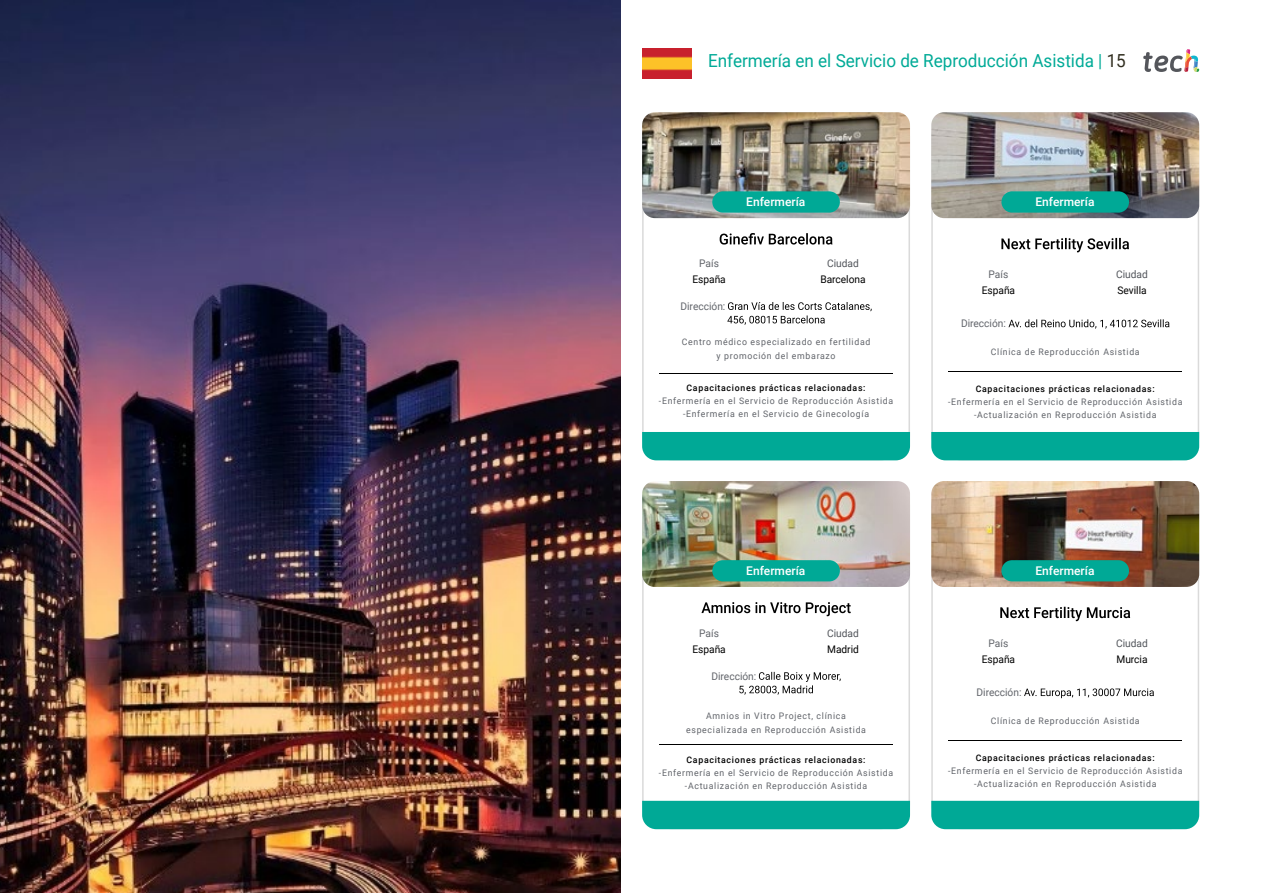
<style>
.page{position:relative;width:1263px;height:893px;background:#fff}
.page>*{position:absolute;margin:0;border:0;box-sizing:border-box;transform-origin:0 0}
.t1{font:18px "Roboto";color:#00aa97;scale:.95 1}
.t2{font:500 12px "Roboto";color:#fff}
.t3{font:10.5px "Roboto";color:#61646a}
.t4{font:10.5px "Roboto";color:#000}
.t5{font:10.5px "Roboto";color:#52555b}
.t6{font:9px/13.2px "Roboto";letter-spacing:.08em;color:#61646a;text-align:center}
.t7{font:500 9px "Roboto";letter-spacing:.08em;color:#000}
.s1{color:#312e20}
</style>
<div class="page">
<img style="left:642px;top:49px;width:49px;height:30px">
<svg style="left:1143px;top:49px;width:56px;height:23px"></svg>
<img style="left:0;top:0;width:621px;height:893px">
<svg style="left:642px;top:218px;width:269px;height:243px"></svg>
<img style="left:642px;top:112px;width:268px;height:106px">
<div style="left:712px;top:191px;width:128px;height:22px;background:#00a996;border-radius:11px"></div>
<div style="left:642px;top:432px;width:268px;height:28px;background:#00a996"></div>
<hr style="left:659px;top:373px;width:234px;height:1px;background:#000">
<svg style="left:720px;top:233px;width:112px;height:12px"></svg>
<svg style="left:727px;top:302px;width:145px;height:23px"></svg>
<svg style="left:931px;top:123px;width:269px;height:338px"></svg>
<img style="left:931px;top:112px;width:268px;height:106px">
<div style="left:1001px;top:191px;width:128px;height:22px;background:#00a996;border-radius:11px"></div>
<div style="left:931px;top:432px;width:268px;height:28px;background:#00a996"></div>
<hr style="left:948px;top:371px;width:234px;height:1px;background:#000">
<svg style="left:1001px;top:238px;width:128px;height:14px"></svg>
<svg style="left:1008px;top:319px;width:161px;height:10px"></svg>
<svg style="left:642px;top:587px;width:269px;height:243px"></svg>
<img style="left:642px;top:481px;width:268px;height:106px">
<div style="left:712px;top:560px;width:128px;height:21px;background:#00a996;border-radius:11px"></div>
<div style="left:642px;top:801px;width:268px;height:28px;background:#00a996"></div>
<hr style="left:659px;top:744px;width:234px;height:1px;background:#000">
<svg style="left:701px;top:602px;width:150px;height:14px"></svg>
<svg style="left:739px;top:672px;width:102px;height:23px"></svg>
<svg style="left:931px;top:492px;width:269px;height:338px"></svg>
<img style="left:931px;top:481px;width:268px;height:106px">
<div style="left:1001px;top:560px;width:128px;height:21px;background:#00a996;border-radius:11px"></div>
<div style="left:931px;top:801px;width:268px;height:28px;background:#00a996"></div>
<hr style="left:948px;top:740px;width:234px;height:1px;background:#000">
<svg style="left:1000px;top:607px;width:130px;height:14px"></svg>
<svg style="left:1024px;top:688px;width:130px;height:10px"></svg>
<h1 class="t1" style="left:708px;top:48px;width:441px">Enfermería en el Servicio de Reproducción Asistida | <span class="s1">15</span></h1>
<p class="t3" style="left:699px;top:256px;width:21px">País</p>
<p class="t4" style="left:692px;top:272px;width:35px">España</p>
<h2 class="t2" style="left:746px;top:194px;width:60px">Enfermería</h2>
<p class="t5" style="left:827px;top:256px;width:33px">Ciudad</p>
<p class="t4" style="left:820px;top:272px;width:47px">Barcelona</p>
<p class="t3" style="left:680px;top:299px;width:46px">Dirección:</p>
<p class="t6" style="left:682px;top:335px;width:190px">Centro médico especializado en fertilidad y promoción del embarazo</p>
<p class="t7" style="left:686px;top:381px;width:180px">Capacitaciones prácticas relacionadas:</p>
<p class="t6" style="left:659px;top:394px;width:236px">-Enfermería en el Servicio de Reproducción Asistida -Enfermería en el Servicio de Ginecología</p>
<h2 class="t2" style="left:1035px;top:194px;width:60px">Enfermería</h2>
<p class="t3" style="left:988px;top:267px;width:21px">País</p>
<p class="t4" style="left:982px;top:283px;width:35px">España</p>
<p class="t5" style="left:1116px;top:267px;width:33px">Ciudad</p>
<p class="t4" style="left:1117px;top:283px;width:31px">Sevilla</p>
<p class="t3" style="left:961px;top:316px;width:46px">Dirección:</p>
<p class="t6" style="left:991px;top:345px;width:150px">Clínica de Reproducción Asistida</p>
<p class="t7" style="left:976px;top:382px;width:180px">Capacitaciones prácticas relacionadas:</p>
<p class="t6" style="left:948px;top:395px;width:236px">-Enfermería en el Servicio de Reproducción Asistida -Actualización en Reproducción Asistida</p>
<p class="t3" style="left:699px;top:626px;width:21px">País</p>
<p class="t4" style="left:692px;top:642px;width:35px">España</p>
<h2 class="t2" style="left:746px;top:563px;width:60px">Enfermería</h2>
<p class="t5" style="left:827px;top:626px;width:33px">Ciudad</p>
<p class="t4" style="left:827px;top:642px;width:33px">Madrid</p>
<p class="t3" style="left:711px;top:669px;width:46px">Dirección:</p>
<p class="t6" style="left:686px;top:709px;width:181px">Amnios in Vitro Project, clínica especializada en Reproducción Asistida</p>
<p class="t7" style="left:686px;top:753px;width:180px">Capacitaciones prácticas relacionadas:</p>
<p class="t6" style="left:659px;top:766px;width:236px">-Enfermería en el Servicio de Reproducción Asistida -Actualización en Reproducción Asistida</p>
<h2 class="t2" style="left:1035px;top:563px;width:60px">Enfermería</h2>
<p class="t3" style="left:988px;top:636px;width:21px">País</p>
<p class="t4" style="left:982px;top:652px;width:35px">España</p>
<p class="t5" style="left:1116px;top:636px;width:33px">Ciudad</p>
<p class="t4" style="left:1116px;top:652px;width:33px">Murcia</p>
<p class="t3" style="left:976px;top:685px;width:46px">Dirección:</p>
<p class="t6" style="left:991px;top:714px;width:150px">Clínica de Reproducción Asistida</p>
<p class="t7" style="left:976px;top:751px;width:180px">Capacitaciones prácticas relacionadas:</p>
<p class="t6" style="left:948px;top:764px;width:236px">-Enfermería en el Servicio de Reproducción Asistida -Actualización en Reproducción Asistida</p>
</div>
